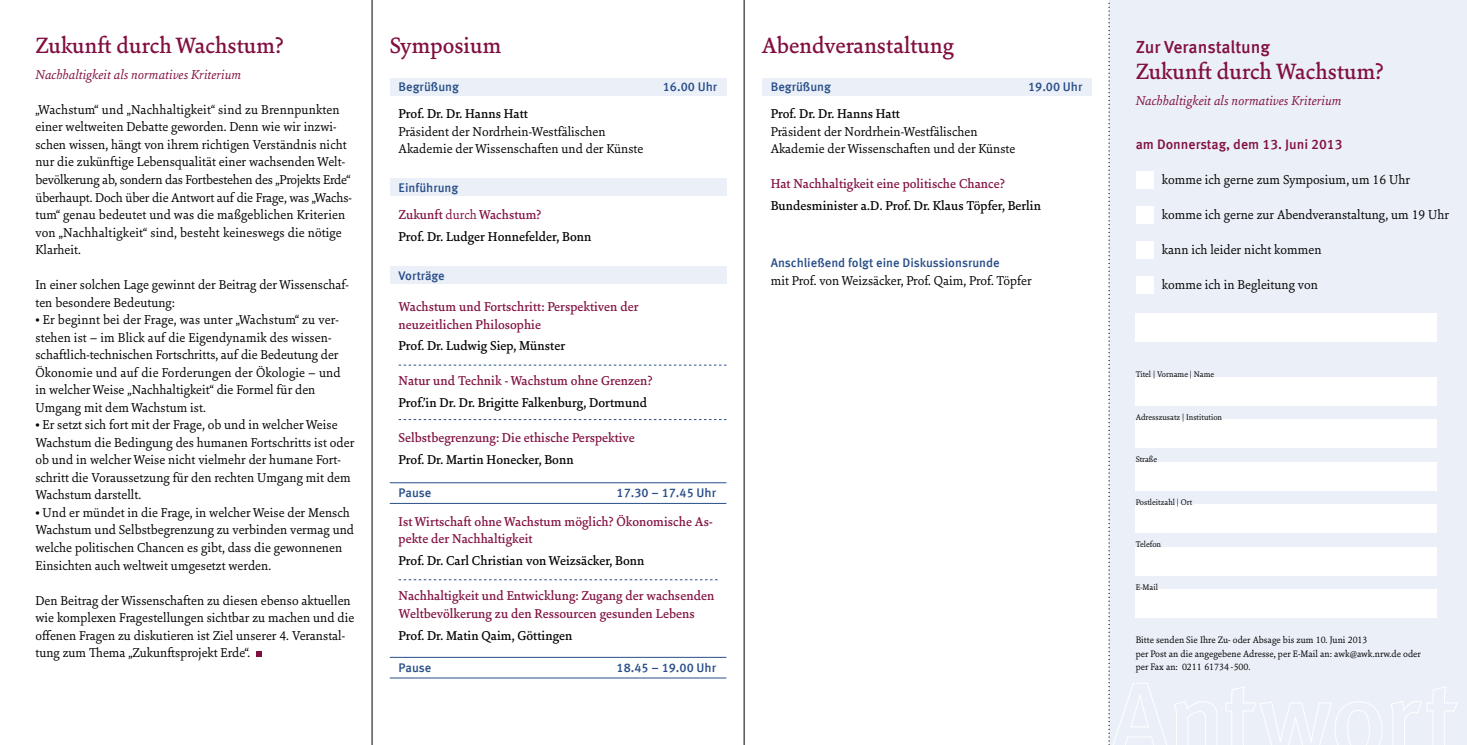
<style>
.page{position:relative;width:1467px;height:745px;background:#fff}
.page>*{position:absolute;margin:0;border:0;box-sizing:border-box;transform-origin:0 0}
.t1{font:500 23.75px "Sina Nova";color:#810f40}
.t2{font:500 17.5px "Meta Offc";letter-spacing:-.01em;color:#810f40}
.t3{font:13.75px/17.5px "Sina Nova";color:#000}
.t4{font:500 13.75px/17.5px "Sina Nova";color:#810f40}
.t5{font:500 13.75px/21.9px "Sina Nova";color:#000}
.t6{font:italic 13.75px "Sina Nova";color:#810f40}
.t7{font:500 13.75px "Meta Offc";color:#810f40}
.t8{font:500 12.5px "Meta Offc";color:#294e88}
.t9{font:10px/13.8px "Sina Nova";color:#000}
.t10{font:8.75px "Sina Nova";color:#000}
.s1{color:#810f40}
.s2{font-weight:400;color:#810f40}
</style>
<div class="page">
<div style="left:1109px;top:0;width:358px;height:744px;background:#ebf0f8"></div>
<svg style="left:1225px;top:687px;width:157px;height:57px"></svg>
<svg style="left:1391px;top:687px;width:66px;height:57px"></svg>
<div style="left:390px;top:78px;width:336px;height:18px;background:#ebf0f8"></div>
<div style="left:762px;top:78px;width:329px;height:18px;background:#ebf0f8"></div>
<div style="left:390px;top:177px;width:336px;height:18px;background:#ebf0f8"></div>
<div style="left:390px;top:266px;width:336px;height:18px;background:#ebf0f8"></div>
<svg style="left:256px;top:651px;width:5px;height:5px"></svg>
<svg style="left:399px;top:364px;width:327px;height:1px"></svg>
<svg style="left:399px;top:419px;width:327px;height:1px"></svg>
<hr style="left:390px;top:482px;width:336px;height:1px;background:#294e88">
<hr style="left:390px;top:503px;width:336px;height:1px;background:#294e88">
<svg style="left:399px;top:579px;width:319px;height:1px"></svg>
<hr style="left:390px;top:656px;width:336px;height:1px;background:#294e88">
<hr style="left:390px;top:677px;width:336px;height:1px;background:#294e88">
<div style="left:1136px;top:313px;width:301px;height:28px;background:#fff"></div>
<div style="left:1136px;top:589px;width:301px;height:28px;background:#fff"></div>
<div style="left:1136px;top:377px;width:301px;height:28px;background:#fff"></div>
<div style="left:1136px;top:419px;width:301px;height:28px;background:#fff"></div>
<div style="left:1136px;top:462px;width:301px;height:28px;background:#fff"></div>
<div style="left:1136px;top:504px;width:301px;height:28px;background:#fff"></div>
<div style="left:1136px;top:546px;width:301px;height:29px;background:#fff"></div>
<hr style="left:372px;top:0;width:1px;height:744px;background:#000">
<hr style="left:744px;top:0;width:1px;height:744px;background:#000">
<svg style="left:1108px;top:2px;width:110px;height:743px"></svg>
<h1 class="t1" style="left:35px;top:29px;width:250px">Zukunft durch Wachstum?</h1>
<p class="t6" style="left:35px;top:65px;width:207px">Nachhaltigkeit als normatives Kriterium</p>
<p class="t3" style="left:35px;top:100px;width:318px">„Wachstum“ und „Nachhaltigkeit“ sind zu Brennpunkten einer weltweiten Debatte geworden. Denn wie wir inzwi&shy;schen wissen, hängt von ihrem richtigen Verständnis nicht nur die zukünftige Lebensqualität einer wachsenden Welt&shy;bevölkerung ab, sondern das Fortbestehen des „Projekts Erde“ überhaupt. Doch über die Antwort auf die Frage, was „Wachs&shy;tum“ genau bedeutet und was die maßgeblichen Kriterien von „Nachhaltigkeit“ sind, besteht keineswegs die nötige Klarheit.</p>
<p class="t3" style="left:35px;top:275px;width:315px">In einer solchen Lage gewinnt der Beitrag der Wissenschaf&shy;ten besondere Bedeutung:</p>
<p class="t3" style="left:35px;top:310px;width:307px">• Er beginnt bei der Frage, was unter „Wachstum“ zu ver&shy;stehen ist – im Blick auf die Eigendynamik des wissen&shy;schaftlich-technischen Fortschritts, auf die Bedeutung der Ökonomie und auf die Forderungen der Ökologie – und in welcher Weise „Nachhaltigkeit“ die Formel für den Umgang mit dem Wachstum ist.</p>
<p class="t3" style="left:35px;top:415px;width:320px">• Er setzt sich fort mit der Frage, ob und in welcher Weise Wachstum die Bedingung des humanen Fortschritts ist oder ob und in welcher Weise nicht vielmehr der humane Fort&shy;schritt die Voraussetzung für den rechten Umgang mit dem Wachstum darstellt.</p>
<p class="t3" style="left:35px;top:503px;width:320px">• Und er mündet in die Frage, in welcher Weise der Mensch Wachstum und Selbstbegrenzung zu verbinden vermag und welche politischen Chancen es gibt, dass die gewonnenen Einsichten auch weltweit umgesetzt werden.</p>
<p class="t3" style="left:35px;top:590px;width:320px">Den Beitrag der Wissenschaften zu diesen ebenso aktuellen wie komplexen Fragestellungen sichtbar zu machen und die offenen Fragen zu diskutieren ist Ziel unserer 4. Veranstal&shy;tung zum Thema „Zukunftsprojekt Erde“.</p>
<h1 class="t1" style="left:390px;top:29px;width:113px">Symposium</h1>
<p class="t8" style="left:399px;top:80px;width:62px">Begrüßung</p>
<p class="t8" style="left:663px;top:80px;width:56px">16.00 Uhr</p>
<p class="t5" style="left:399px;top:102px;width:131px">Prof. Dr. Dr. Hanns Hatt</p>
<p class="t3" style="left:399px;top:122px;width:246px">Präsident der Nordrhein-Westfälischen<br>Akademie der Wissenschaften und der Künste</p>
<p class="t8" style="left:399px;top:180px;width:61px">Einführung</p>
<p class="t5" style="left:399px;top:203px;width:194px"><span class="s1">Zukunft</span> <span class="s2">durch</span> <span class="s1">Wachstum?<br></span>Prof. Dr. Ludger Honnefelder, Bonn</p>
<p class="t8" style="left:399px;top:268px;width:48px">Vorträge</p>
<p class="t4" style="left:399px;top:297px;width:241px">Wachstum und Fortschritt: Perspektiven der neuzeitlichen Philosophie</p>
<p class="t5" style="left:399px;top:334px;width:168px">Prof. Dr. Ludwig Siep, Münster</p>
<p class="t4" style="left:399px;top:371px;width:255px">Natur und Technik - Wachstum ohne Grenzen?</p>
<p class="t5" style="left:399px;top:391px;width:250px">Prof.’in Dr. Dr. Brigitte Falkenburg, Dortmund</p>
<p class="t4" style="left:399px;top:428px;width:238px">Selbstbegrenzung: Die ethische Perspektive</p>
<p class="t5" style="left:399px;top:448px;width:177px">Prof. Dr. Martin Honecker, Bonn</p>
<p class="t8" style="left:399px;top:485px;width:34px">Pause</p>
<p class="t8" style="left:617px;top:485px;width:101px">17.30 – 17.45 Uhr</p>
<p class="t4" style="left:399px;top:511px;width:316px">Ist Wirtschaft ohne Wachstum möglich? Ökonomische As&shy;pekte der Nachhaltigkeit</p>
<p class="t5" style="left:399px;top:549px;width:247px">Prof. Dr. Carl Christian von Weizsäcker, Bonn</p>
<p class="t4" style="left:399px;top:586px;width:317px">Nachhaltigkeit und Entwicklung: Zugang der wachsenden<br>Weltbevölkerung zu den Ressourcen gesunden Lebens</p>
<p class="t5" style="left:399px;top:623px;width:175px">Prof. Dr. Matin Qaim, Göttingen</p>
<p class="t8" style="left:399px;top:659px;width:34px">Pause</p>
<p class="t8" style="left:617px;top:659px;width:101px">18.45 – 19.00 Uhr</p>
<h1 class="t1" style="left:762px;top:29px;width:194px">Abendveranstaltung</h1>
<p class="t8" style="left:771px;top:80px;width:62px">Begrüßung</p>
<p class="t8" style="left:1028px;top:80px;width:56px">19.00 Uhr</p>
<p class="t5" style="left:771px;top:102px;width:131px">Prof. Dr. Dr. Hanns Hatt</p>
<p class="t3" style="left:771px;top:122px;width:246px">Präsident der Nordrhein-Westfälischen<br>Akademie der Wissenschaften und der Künste</p>
<p class="t4" style="left:771px;top:175px;width:236px">Hat Nachhaltigkeit eine politische Chance?</p>
<p class="t5" style="left:771px;top:194px;width:272px">Bundesminister a.D. Prof. Dr. Klaus Töpfer, Berlin</p>
<p class="t8" style="left:771px;top:255px;width:230px">Anschließend folgt eine Diskussionsrunde</p>
<p class="t3" style="left:771px;top:271px;width:263px">mit Prof. von Weizsäcker, Prof. Qaim, Prof. Töpfer</p>
<p class="t2" style="left:1136px;top:36px;width:136px">Zur Veranstaltung</p>
<h1 class="t1" style="left:1136px;top:55px;width:250px">Zukunft durch Wachstum?</h1>
<p class="t6" style="left:1136px;top:92px;width:207px">Nachhaltigkeit als normatives Kriterium</p>
<p class="t7" style="left:1136px;top:136px;width:208px">am Donnerstag, dem 13. Juni 2013</p>
<p class="t3" style="left:1162px;top:170px;width:250px">komme ich gerne zum Symposium, um 16 Uhr</p>
<p class="t3" style="left:1162px;top:205px;width:289px">komme ich gerne zur Abendveranstaltung, um 19 Uhr</p>
<p class="t3" style="left:1162px;top:240px;width:161px">kann ich leider nicht kommen</p>
<p class="t3" style="left:1162px;top:275px;width:158px">komme ich in Begleitung von</p>
<p class="t10" style="left:1136px;top:368px;width:80px">Titel | Vorname | Name</p>
<p class="t10" style="left:1136px;top:411px;width:88px">Adresszusatz | Institution</p>
<p class="t10" style="left:1136px;top:453px;width:23px">Straße</p>
<p class="t10" style="left:1136px;top:496px;width:58px">Postleitzahl | Ort</p>
<p class="t10" style="left:1136px;top:538px;width:27px">Telefon</p>
<p class="t10" style="left:1136px;top:581px;width:24px">E-Mail</p>
<p class="t9" style="left:1136px;top:632px;width:287px">Bitte senden Sie Ihre Zu- oder Absage bis zum 10. Juni 2013<br>per Post an die angegebene Adresse, per E-Mail an: awk@awk.nrw.de oder per Fax an: 0211 61734 -500.</p>
</div>
